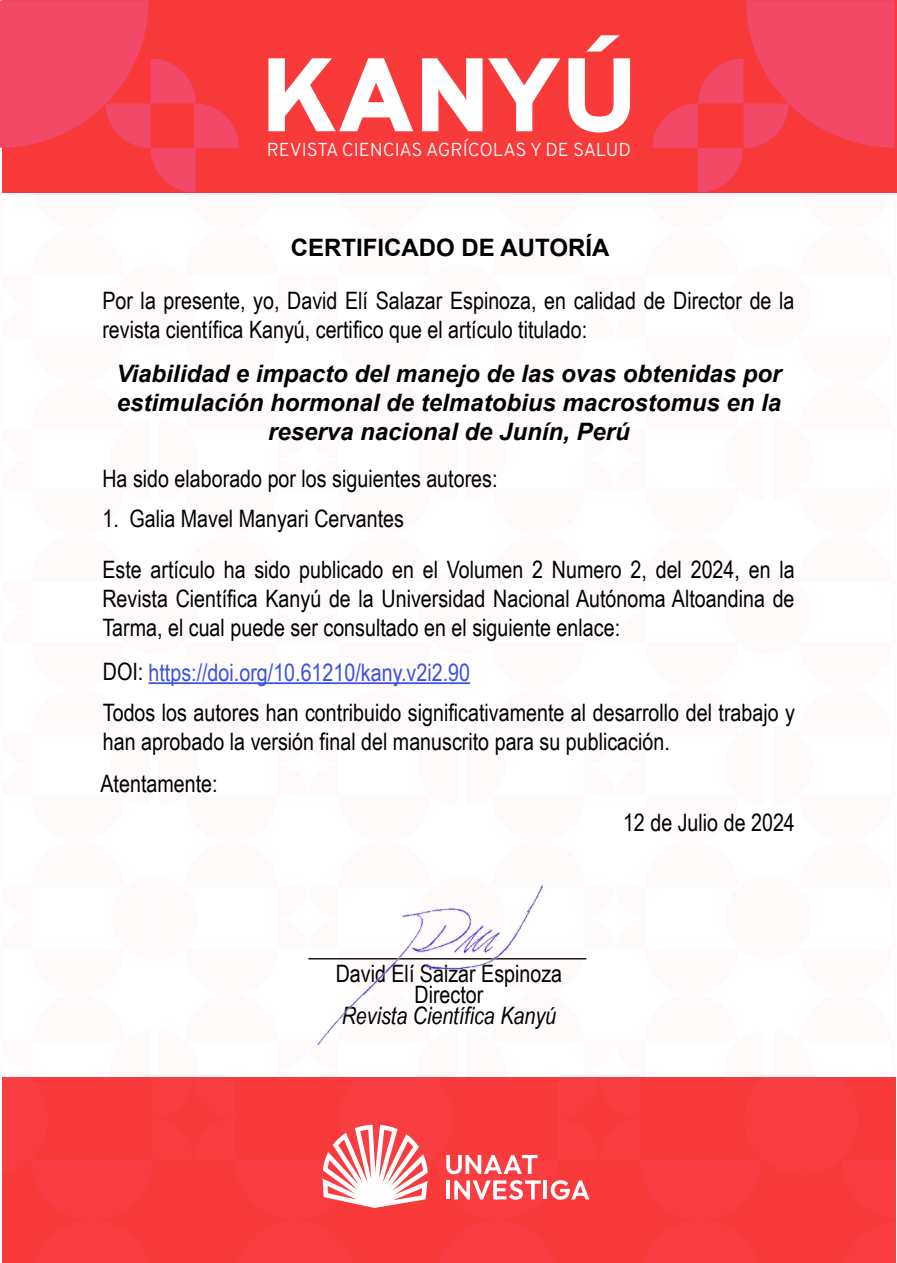
<style>
.page{position:relative;width:897px;height:1263px;background:#fff}
.page>*{position:absolute;margin:0;border:0;box-sizing:border-box;transform-origin:0 0}
.t1{font:104.25px "Overpass";letter-spacing:-.005em;color:#fff}
.t2{font:24px/28.8px "Arial Narrow";color:#000}
.t3{font:italic 700 24px/28.8px "Arial";color:#000;text-align:center}
.t4{font:italic 24px "Arial Narrow";color:#000}
.t5{font:700 24px "Arial";color:#000}
.t6{font:18.75px "Overpass";letter-spacing:-.005em;color:#fff}
.s1{color:#3a51db}
</style>
<div class="page">
<div style="left:4px;top:1078px;width:893px;height:185px;background:#f93a3a"></div>
<svg style="left:446px;top:1155px;width:76px;height:19px"></svg>
<hr style="left:528px;top:1155px;width:3px;height:19px;background:#fff">
<hr style="left:522px;top:1155px;width:15px;height:3px;background:#fff">
<hr style="left:446px;top:1180px;width:4px;height:19px;background:#fff">
<svg style="left:454px;top:1180px;width:36px;height:19px"></svg>
<svg style="left:493px;top:1180px;width:3px;height:19px"></svg>
<svg style="left:496px;top:1180px;width:27px;height:20px"></svg>
<svg style="left:531px;top:1184px;width:4px;height:15px"></svg>
<svg style="left:525px;top:1180px;width:16px;height:4px"></svg>
<hr style="left:543px;top:1180px;width:4px;height:19px;background:#fff">
<svg style="left:550px;top:1180px;width:39px;height:20px"></svg>
<svg style="left:322px;top:1125px;width:105px;height:83px"></svg>
<hr style="left:308px;top:958px;width:278px;height:1px;background:#1d1d1b">
<div style="left:2px;top:0;width:895px;height:193px;background:#f93a3a"></div>
<svg style="left:0;top:0;width:239px;height:193px"></svg>
<svg style="left:652px;top:0;width:242px;height:193px"></svg>
<hr style="left:148px;top:682px;width:322px;height:2px;background:#3a51db">
<img style="left:308px;top:884px;width:241px;height:162px">
<h1 class="t1" style="left:261px;top:11px;width:378px">KANYÚ</h1>
<p class="t6" style="left:267px;top:134px;width:366px">REVISTA CIENCIAS AGRÍCOLAS Y DE SALUD</p>
<p class="t5" style="left:291px;top:231px;width:320px">CERTIFICADO DE AUTORÍA</p>
<p class="t2" style="left:102px;top:285px;width:693px">Por la presente, yo, David Elí Salazar Espinoza, en calidad de Director de la revista científica Kanyú, certifico que el artículo titulado:</p>
<p class="t3" style="left:116px;top:360px;width:666px">Viabilidad e impacto del manejo de las ovas obtenidas por estimulación hormonal de telmatobius macrostomus en la reserva nacional de Junín, Perú</p>
<p class="t2" style="left:102px;top:464px;width:396px">Ha sido elaborado por los siguientes autores:</p>
<p class="t2" style="left:102px;top:493px;width:693px;line-height:50.8px">1. Galia Mavel Manyari Cervantes<br>Este artículo ha sido publicado en el Volumen 2 Numero 2, del 2024, en la</p>
<p class="t2" style="left:102px;top:583px;width:693px">Revista Científica Kanyú de la Universidad Nacional Autónoma Altoandina de<br>Tarma, el cual puede ser consultado en el siguiente enlace:</p>
<p class="t2" style="left:103px;top:651px;width:693px;line-height:40.5px">DOI: <span class="s1">https://doi.org/10.61210/kany.v2i2.90<br></span>Todos los autores han contribuido significativamente al desarrollo del trabajo y</p>
<p class="t2" style="left:100px;top:720px;width:571px;line-height:41.8px">han aprobado la versión final del manuscrito para su publicación.<br>Atentamente:</p>
<p class="t2" style="left:336px;top:963px;width:228px;line-height:21px;text-align:center">David Elí Salzar Espinoza<br>Director</p>
<p class="t4" style="left:342px;top:999px;width:216px">Revista Científica Kanyú</p>
<p class="t2" style="left:623px;top:807px;width:173px">12 de Julio de 2024</p>
</div>
